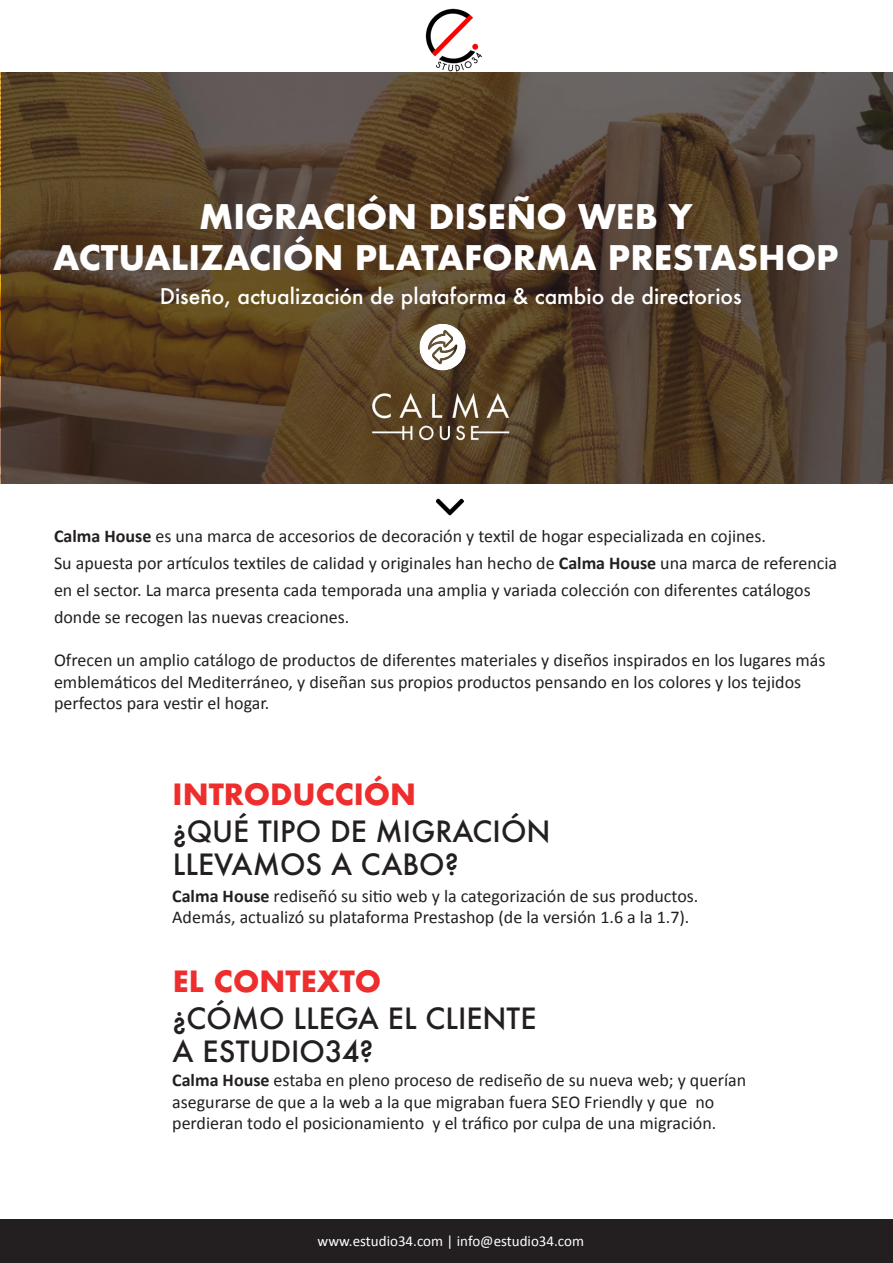
<style>
.page{position:relative;width:893px;height:1263px;background:#fff}
.page>*{position:absolute;margin:0;border:0;box-sizing:border-box;transform-origin:0 0}
.t1{font:700 33px "Futura";color:#fff}
.t2{font:500 28.5px "Futura";color:#231f20}
.t3{font:700 28.5px "Futura";color:#ee2d2d}
.t4{font:500 21px "Futura";color:#fff}
.t5{font:18px/21.6px "Calibri";color:#231f20}
.t6{font:15px "Calibri";color:#fff}
.s1{font-weight:700}
</style>
<div class="page">
<img style="left:436px;top:498px;width:27px;height:18px">
<img style="left:421px;top:8px;width:65px;height:65px">
<svg style="left:1px;top:73px;width:892px;height:411px;background:#54422e"></svg>
<img style="left:343px;top:379px;width:196px;height:98px">
<img style="left:416px;top:322px;width:53px;height:51px">
<div style="left:0;top:1219px;width:893px;height:44px;background:#231f20"></div>
<p class="t1" style="left:199px;top:193px;width:495px">MIGRACIÓN DISEÑO WEB Y</p>
<p class="t1" style="left:53px;top:234px;width:787px">ACTUALIZACIÓN PLATAFORMA PRESTASHOP</p>
<p class="t4" style="left:160px;top:282px;width:583px">Diseño, actualización de plataforma &amp; cambio de directorios</p>
<p class="t5" style="left:54px;top:524px;width:714px"><span class="s1">Calma House</span> es una marca de accesorios de decoración y textil de hogar especializada en cojines.</p>
<p class="t5" style="left:54px;top:549px;width:785px;line-height:27px">Su apuesta por artículos textiles de calidad y originales han hecho de <span class="s1">Calma House</span> una marca de referencia en el sector. La marca presenta cada temporada una amplia y variada colección con diferentes catálogos donde se recogen las nuevas creaciones.</p>
<p class="t5" style="left:54px;top:649px;width:773px">Ofrecen un amplio catálogo de productos de diferentes materiales y diseños inspirados en los lugares más emblemáticos del Mediterráneo, y diseñan sus propios productos pensando en los colores y los tejidos perfectos para vestir el hogar.</p>
<p class="t3" style="left:173px;top:774px;width:245px">INTRODUCCIÓN</p>
<p class="t2" style="left:173px;top:812px;width:379px">¿QUÉ TIPO DE MIGRACIÓN</p>
<p class="t2" style="left:173px;top:845px;width:287px">LLEVAMOS A CABO?</p>
<p class="t5" style="left:172px;top:884px;width:528px"><span class="s1">Calma House</span> rediseñó su sitio web y la categorización de sus productos.</p>
<p class="t5" style="left:172px;top:906px;width:519px">Además, actualizó su plataforma Prestashop (de la versión 1.6 a la 1.7).</p>
<p class="t3" style="left:173px;top:961px;width:210px">EL CONTEXTO</p>
<p class="t2" style="left:173px;top:999px;width:365px">¿CÓMO LLEGA EL CLIENTE</p>
<p class="t2" style="left:173px;top:1032px;width:202px">A ESTUDIO34?</p>
<p class="t5" style="left:172px;top:1069px;width:576px"><span class="s1">Calma House</span> estaba en pleno proceso de rediseño de su nueva web; y querían asegurarse de que a la web a la que migraban fuera SEO Friendly y que no</p>
<p class="t5" style="left:172px;top:1112px;width:546px">perdieran todo el posicionamiento y el tráfico por culpa de una migración.</p>
<p class="t6" style="left:318px;top:1230px;width:268px">www.estudio34.com | info@estudio34.com</p>
</div>
